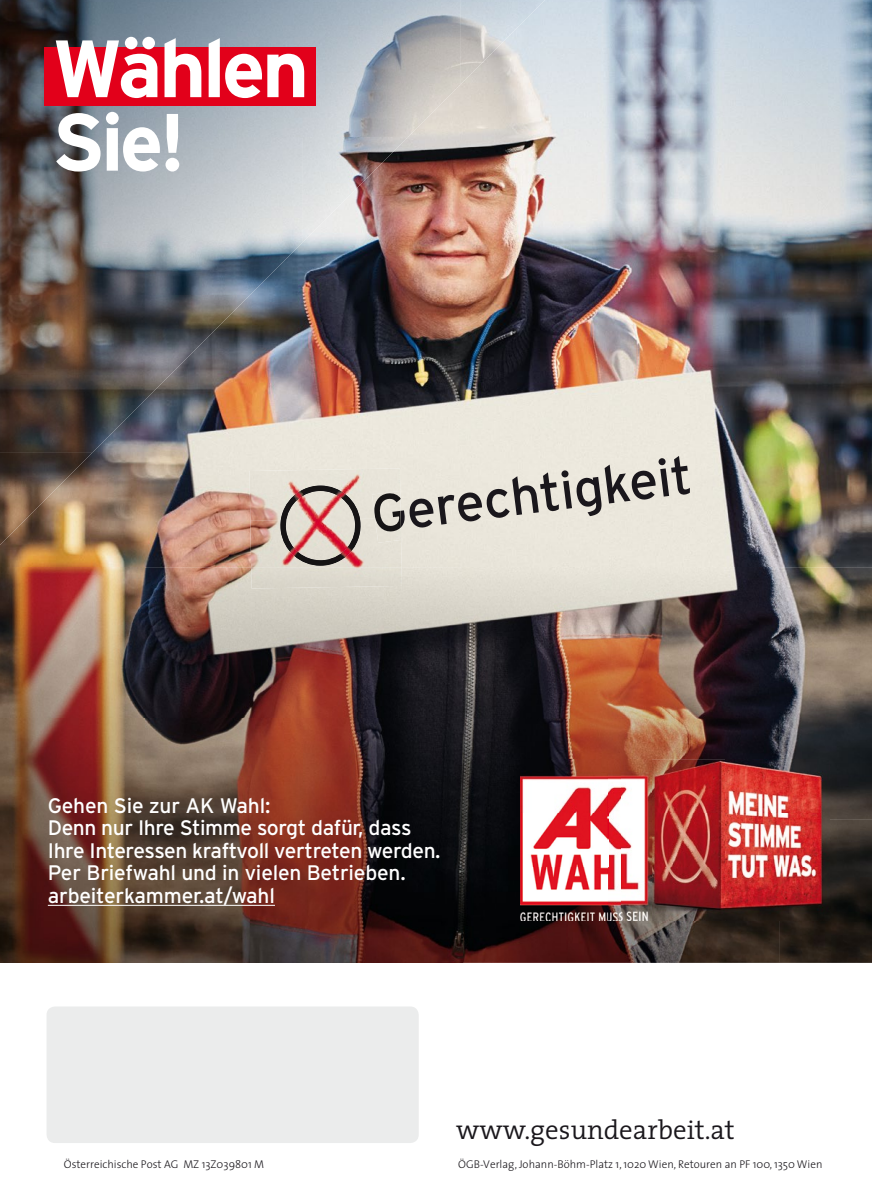
<style>
.page{position:relative;width:872px;height:1191px;background:#fff}
.page>*{position:absolute;margin:0;border:0;box-sizing:border-box;transform-origin:0 0}
.t1{font:700 81px/73.5px "Interstate";letter-spacing:-.045em;color:#fff}
.t2{font:52.8px "Interstate";color:#1a171c}
.t3{font:300 27px "The Serif";color:#1a171c}
.t4{font:21px/22.5px "Interstate";letter-spacing:-.02em;color:#fff}
.t5{font:300 11.25px "The Sans";color:#1a171c}
</style>
<div class="page">
<div style="left:47px;top:1006px;width:372px;height:137px;background:#ebecec;border-radius:9px"></div>
<img style="left:0;top:0;width:872px;height:568px">
<img style="left:0;top:568px;width:779px;height:150px">
<img style="left:779px;top:568px;width:93px;height:395px">
<img style="left:0;top:718px;width:568px;height:245px">
<img style="left:568px;top:718px;width:211px;height:42px">
<img style="left:568px;top:921px;width:211px;height:42px">
<img style="left:0;top:0;width:460px;height:137px">
<img style="left:460px;top:0;width:85px;height:85px">
<img style="left:0;top:137px;width:303px;height:158px">
<img style="left:302px;top:137px;width:106px;height:105px">
<img style="left:0;top:295px;width:145px;height:158px">
<img style="left:145px;top:295px;width:105px;height:105px">
<img style="left:0;top:452px;width:92px;height:93px">
<img style="left:520px;top:760px;width:88px;height:161px">
<img style="left:608px;top:760px;width:13px;height:107px">
<img style="left:608px;top:867px;width:221px;height:54px">
<img style="left:652px;top:760px;width:177px;height:53px">
<img style="left:652px;top:813px;width:177px;height:54px">
<img style="left:621px;top:760px;width:31px;height:161px">
<img style="left:249px;top:468px;width:151px;height:53px">
<img style="left:250px;top:518px;width:152px;height:70px">
<img style="left:278px;top:485px;width:85px;height:81px">
<img style="left:372px;top:491px;width:29px;height:52px">
<div style="left:45px;top:47px;width:271px;height:59px;background:#e2001a"></div>
<hr style="left:48px;top:905px;width:227px;height:1px;background:#fff">
<h1 class="t1" style="left:52px;top:31px;width:259px">Wählen<br>Sie!</h1>
<h2 class="t2" style="left:367px;top:482px;width:324px;rotate:-7deg">Gerechtigkeit</h2>
<p class="t4" style="left:48px;top:793px;width:394px">Gehen Sie zur AK Wahl:<br>Denn nur Ihre Stimme sorgt dafür, dass Ihre Interessen kraftvoll vertreten werden.<br>Per Briefwahl und in vielen Betrieben. arbeiterkammer.at/wahl</p>
<p class="t3" style="left:456px;top:1107px;width:280px">www.gesundearbeit.at</p>
<p class="t5" style="left:64px;top:1155px;width:202px">Österreichische Post AG MZ 13Z039801 M</p>
<p class="t5" style="left:458px;top:1155px;width:366px">ÖGB-Verlag, Johann-Böhm-Platz 1, 1020 Wien, Retouren an PF 100, 1350 Wien</p>
</div>
